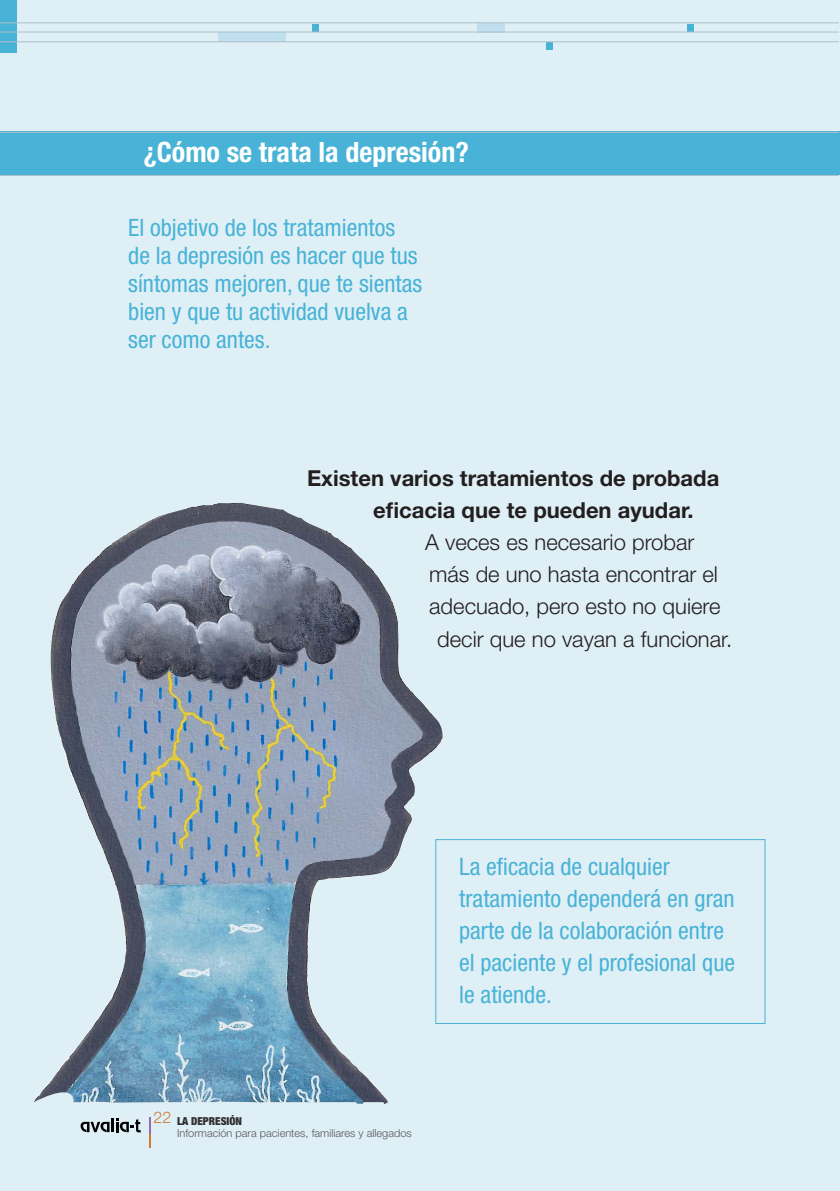
<style>
.page{position:relative;width:840px;height:1191px;background:#fff}
.page>*{position:absolute;margin:0;border:0;box-sizing:border-box;transform-origin:0 0}
.t1{font:700 condensed 28px "Helvetica Neue LT Std";color:#fff}
.t2{font:condensed 24px/28px "Helvetica Neue LT Std";color:#48b3d6}
.t3{font:300 22px "Helvetica Neue LT Std";color:#231f20}
.t4{font:700 22px "Helvetica Neue LT Std";color:#231f20}
.t5{font:300 16px "Helvetica Neue LT Std";color:#ce7c33}
.t6{font:300 11px "Helvetica Neue LT Std";color:#57585a}
.t7{font:900 condensed 11px "Helvetica Neue LT Std";color:#312f30}
</style>
<div class="page">
<div style="left:0;top:0;width:839px;height:1191px;background:#dfeff6"></div>
<div style="left:0;top:132px;width:839px;height:43px;background:#48b3d6"></div>
<hr style="left:111px;top:1118px;width:3px;height:14px;background:#000">
<svg style="left:80px;top:1121px;width:29px;height:11px"></svg>
<svg style="left:116px;top:1118px;width:25px;height:14px"></svg>
<svg style="left:149px;top:1117px;width:1px;height:30px"></svg>
<hr style="left:0;top:132px;width:838px;height:1px;background:#aebfc8">
<hr style="left:0;top:175px;width:838px;height:1px;background:#aebfc8">
<div style="left:218px;top:32px;width:67px;height:10px;background:#c1e0ef"></div>
<div style="left:477px;top:23px;width:27px;height:10px;background:#c1e0ef"></div>
<div style="left:311px;top:24px;width:7px;height:7px;background:#48b3d6"></div>
<div style="left:0;top:0;width:17px;height:53px;background:#48b3d6"></div>
<div style="left:545px;top:43px;width:7px;height:7px;background:#48b3d6"></div>
<div style="left:686px;top:24px;width:7px;height:7px;background:#48b3d6"></div>
<hr style="left:0;top:32px;width:838px;height:1px;background:#aebfc8">
<hr style="left:0;top:41px;width:838px;height:1px;background:#aebfc8">
<hr style="left:0;top:22px;width:838px;height:1px;background:#aebfc8">
<div style="left:435px;top:839px;width:329px;height:184px;border:1px solid #48b3d6"></div>
<img style="left:34px;top:502px;width:357px;height:602px">
<p class="t1" style="left:143px;top:135px;width:327px">¿Cómo se trata la depresión?</p>
<p class="t2" style="left:128px;top:213px;width:295px">El objetivo de los tratamientos de la depresión es hacer que tus síntomas mejoren, que te sientas bien y que tu actividad vuelva a ser como antes.</p>
<p class="t4" style="left:307px;top:465px;width:413px">Existen varios tratamientos de probada</p>
<p class="t4" style="left:373px;top:497px;width:322px">eficacia que te pueden ayudar.</p>
<p class="t3" style="left:425px;top:529px;width:271px">A veces es necesario probar</p>
<p class="t3" style="left:429px;top:561px;width:290px">más de uno hasta encontrar el</p>
<p class="t3" style="left:429px;top:593px;width:293px">adecuado, pero esto no quiere</p>
<p class="t3" style="left:437px;top:625px;width:296px">decir que no vayan a funcionar.</p>
<p class="t5" style="left:153px;top:1107px;width:19px">22</p>
<p class="t7" style="left:177px;top:1114px;width:66px">LA DEPRESIÓN</p>
<p class="t6" style="left:177px;top:1126px;width:236px">Información para pacientes, familiares y allegados</p>
<p class="t2" style="left:459px;top:850px;width:277px;line-height:32px">La eficacia de cualquier tratamiento dependerá en gran parte de la colaboración entre el paciente y el profesional que le atiende.</p>
</div>
